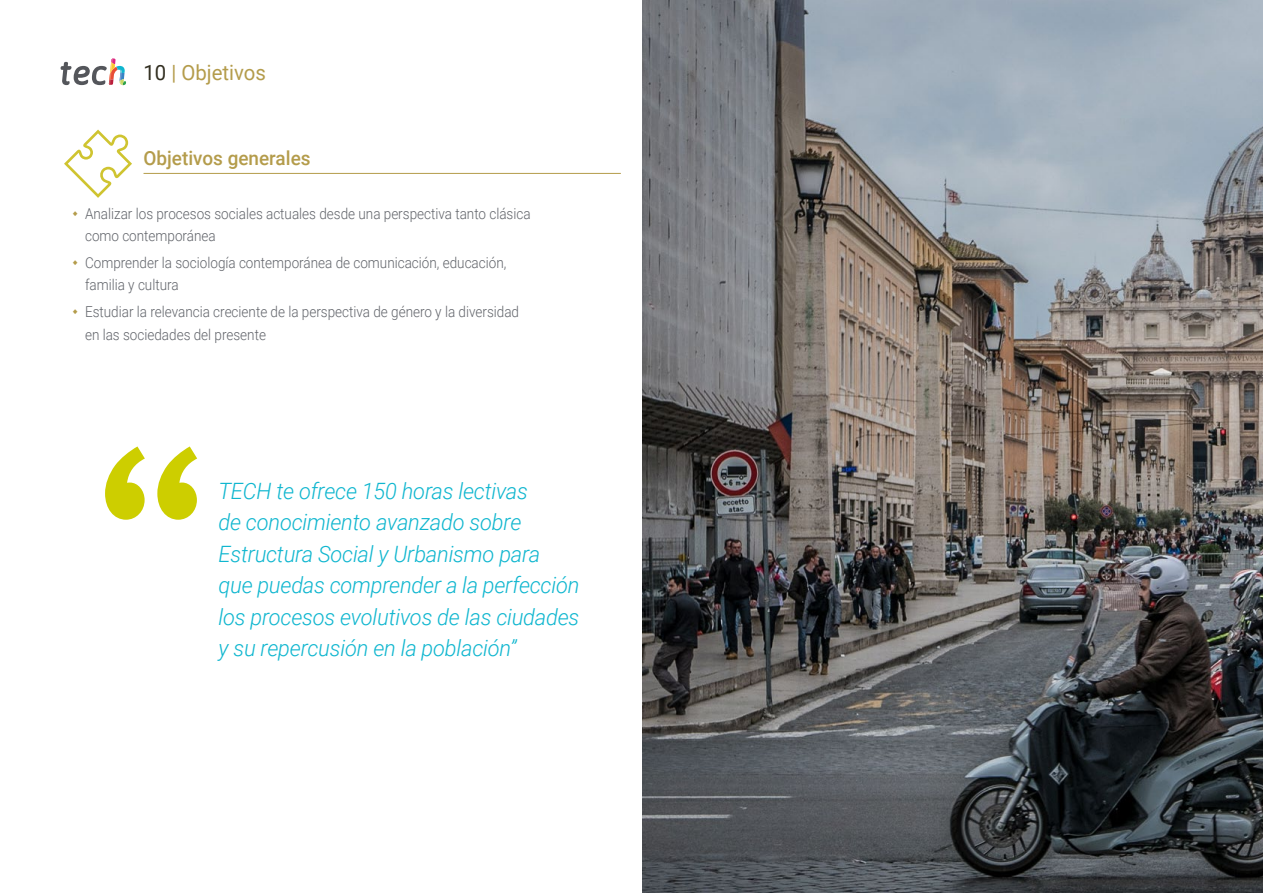
<style>
.page{position:relative;width:1263px;height:893px;background:#fff}
.page>*{position:absolute;margin:0;border:0;box-sizing:border-box;transform-origin:0 0}
.t1{font:italic 300 22.5px/31.5px "Roboto";letter-spacing:-.01em;color:#0fb6cf}
.t2{font:21px "Roboto";color:#b49c4b}
.t3{font:500 19.5px "Roboto";color:#b49c4b}
.t4{font:300 15px/22.5px "Roboto";color:#61646a;scale:.9 1}
.s1{color:#312e20}
</style>
<div class="page">
<hr style="left:144px;top:173px;width:477px;height:1px;background:#b49c4b">
<svg style="left:64px;top:130px;width:68px;height:68px"></svg>
<img style="left:642px;top:0;width:621px;height:893px">
<svg style="left:61px;top:58px;width:65px;height:28px"></svg>
<svg style="left:105px;top:446px;width:92px;height:74px"></svg>
<h2 class="t2" style="left:144px;top:57px;width:124px"><span class="s1">10</span> | Objetivos</h2>
<h3 class="t3" style="left:144px;top:144px;width:169px">Objetivos generales</h3>
<p class="t4" style="left:85px;top:201px;width:497px">Analizar los procesos sociales actuales desde una perspectiva tanto clásica como contemporánea</p>
<p class="t4" style="left:85px;top:251px;width:470px">Comprender la sociología contemporánea de comunicación, educación, familia y cultura</p>
<p class="t4" style="left:85px;top:300px;width:484px">Estudiar la relevancia creciente de la perspectiva de género y la diversidad en las sociedades del presente</p>
<h1 class="t1" style="left:218px;top:474px;width:363px">TECH te ofrece 150 horas lectivas<br>de conocimiento avanzado sobre Estructura Social y Urbanismo para que puedas comprender a la perfección los procesos evolutivos de las ciudades y su repercusión en la población”</h1>
</div>
